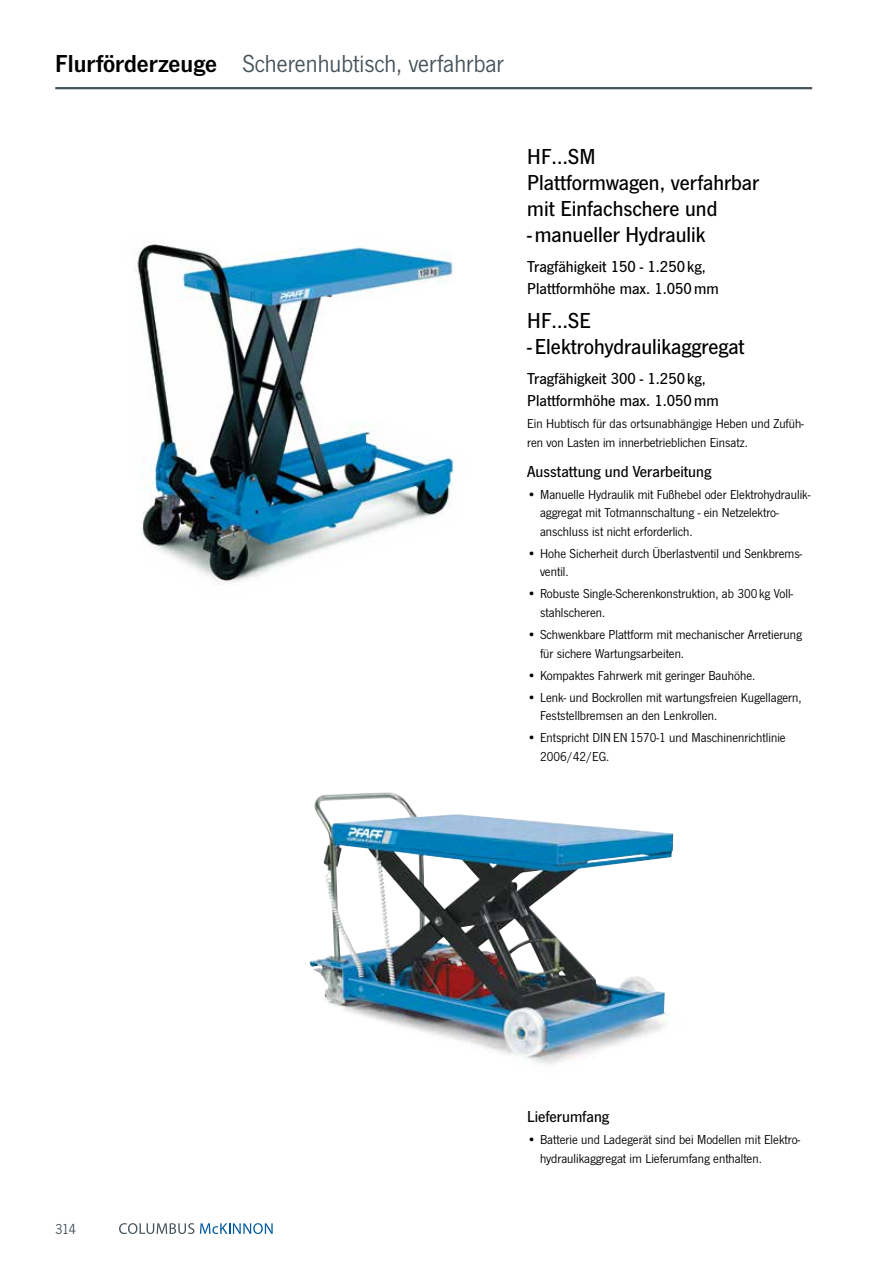
<style>
.page{position:relative;width:893px;height:1263px;background:#fff}
.page>*{position:absolute;margin:0;border:0;box-sizing:border-box;transform-origin:0 0}
.t1{font:25.5px "News Got";color:#46535b}
.t2{font:500 22.5px/26.1px "News Got";color:#000}
.t3{font:500 16.5px/22.4px "News Got";color:#000}
.t4{font:15px "News Got";color:#46535b}
.t5{font:13.5px/18.6px "News Got";color:#000}
.s1{font-family:"News Got Dem";color:#000}
</style>
<div class="page">
<img style="left:136px;top:243px;width:318px;height:341px">
<img style="left:309px;top:792px;width:365px;height:272px">
<hr style="left:55px;top:87px;width:757px;height:2px;background:#46535b">
<svg style="left:119px;top:1223px;width:75px;height:11px"></svg>
<svg style="left:200px;top:1223px;width:73px;height:11px"></svg>
<h1 class="t1" style="left:55px;top:50px;width:450px"><span class="s1">Flurförderzeuge</span> Scherenhubtisch, verfahrbar</h1>
<h2 class="t2" style="left:527px;top:144px;width:233px">HF…SM<br>Plattformwagen, verfahrbar mit Einfachschere und -manueller Hydraulik</h2>
<p class="t3" style="left:527px;top:255px;width:193px">Tragfähigkeit 150 - 1.250kg,<br>Plattformhöhe max. 1.050mm</p>
<h2 class="t2" style="left:527px;top:308px;width:219px">HF…SE -Elektrohydraulikaggregat</h2>
<p class="t3" style="left:527px;top:368px;width:193px">Tragfähigkeit 300 - 1.250kg,<br>Plattformhöhe max. 1.050mm</p>
<p class="t5" style="left:527px;top:415px;width:278px">Ein Hubtisch für das ortsunabhängige Heben und Zufüh&shy;ren von Lasten im innerbetrieblichen Einsatz.</p>
<p class="t3" style="left:527px;top:460px;width:186px">Ausstattung und Verarbeitung</p>
<p class="t5" style="left:540px;top:485px;width:272px;text-indent:-13px">• Manuelle Hydraulik mit Fußhebel oder Elektrohydraulik&shy;aggregat mit Totmannschaltung - ein Netzelektro&shy;anschluss ist nicht erforderlich.</p>
<p class="t5" style="left:540px;top:544px;width:264px;text-indent:-13px">• Hohe Sicherheit durch Überlastventil und Senkbrems&shy;ventil.</p>
<p class="t5" style="left:540px;top:585px;width:255px;text-indent:-13px">• Robuste Single-Scherenkonstruktion, ab 300 kg Voll&shy;stahlscheren.</p>
<p class="t5" style="left:540px;top:625px;width:263px;text-indent:-13px">• Schwenkbare Plattform mit mechanischer Arretierung für sichere Wartungsarbeiten.</p>
<p class="t5" style="left:527px;top:666px;width:230px">• Kompaktes Fahrwerk mit geringer Bauhöhe.</p>
<p class="t5" style="left:540px;top:688px;width:263px;text-indent:-13px">• Lenk- und Bockrollen mit wartungsfreien Kugellagern,<br>Feststellbremsen an den Lenkrollen.</p>
<p class="t5" style="left:540px;top:729px;width:247px;text-indent:-13px">• Entspricht DIN EN 1570-1 und Maschinenrichtlinie<br>2006/42/EG.</p>
<p class="t4" style="left:55px;top:1221px;width:22px">314</p>
<p class="t3" style="left:527px;top:1105px;width:83px">Lieferumfang</p>
<p class="t5" style="left:540px;top:1130px;width:262px;text-indent:-13px">• Batterie und Ladegerät sind bei Modellen mit Elektro&shy;hydraulikaggregat im Lieferumfang enthalten.</p>
</div>
